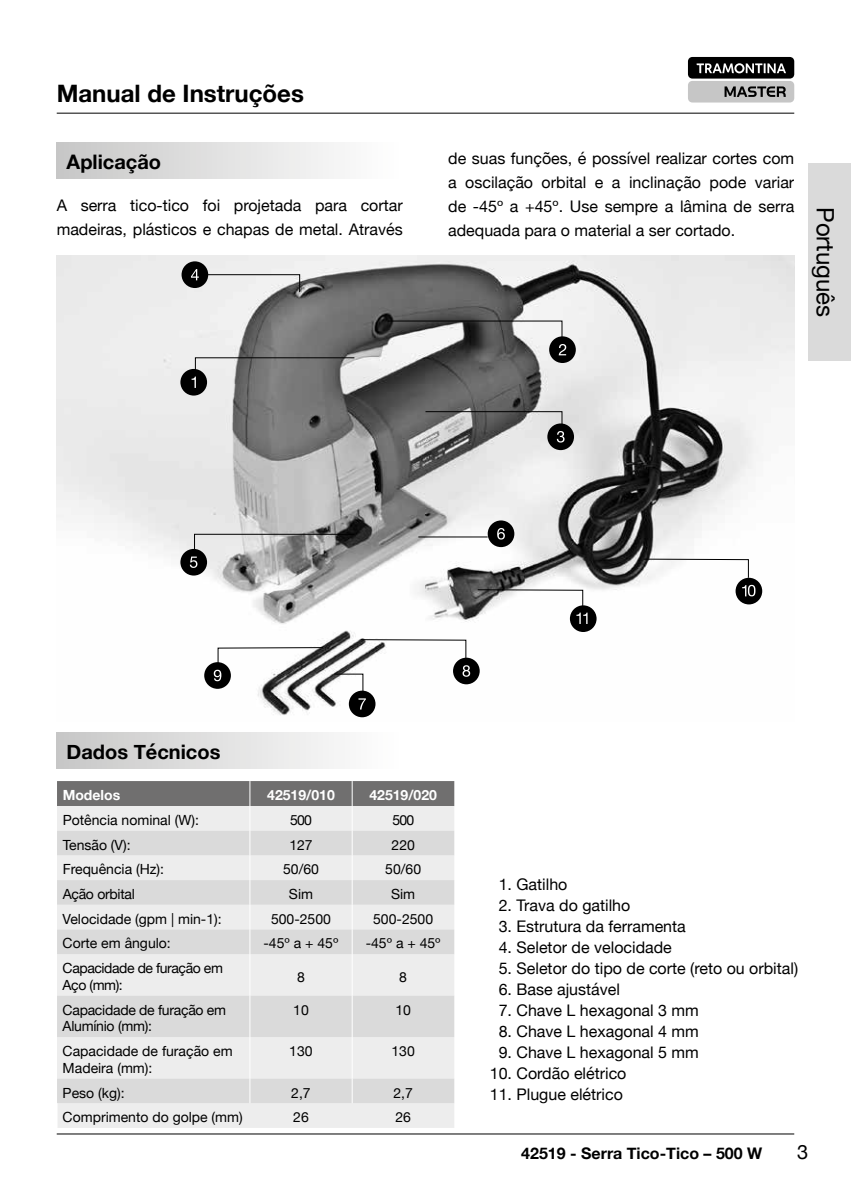
<style>
.page{position:relative;width:851px;height:1191px;background:#fff}
.page>*{position:absolute;margin:0;border:0;box-sizing:border-box;transform-origin:0 0}
.t1{font:700 24px "Helvetica Neue";color:#000}
.t2{font:24px "Helvetica Neue";color:#000}
.t3{font:700 20px "Helvetica Neue";color:#000}
.t4{font:20px "Helvetica Neue";color:#000}
.t5{font:16px/24px "Helvetica Neue";color:#000;text-align:justify}
.t6{font:700 16px "Helvetica Neue";color:#000}
.t7{font:14px/16.8px "Helvetica Neue";color:#000}
.t8{font:14px/16.8px "Helvetica Neue";letter-spacing:-.02em;color:#000}
.t9{font:14px/16.8px "Helvetica Neue";letter-spacing:-.03em;color:#000}
.t10{font:700 14px "Helvetica Neue";color:#fff}
</style>
<div class="page">
<hr style="left:57px;top:113px;width:737px;height:1px;background:#000">
<hr style="left:57px;top:1133px;width:737px;height:1px;background:#000">
<div style="left:808px;top:163px;width:42px;height:198px;background:#dadada"></div>
<div style="left:687px;top:81px;width:107px;height:21px;background:#c6c6c6;border-radius:5px"></div>
<div style="left:687px;top:57px;width:107px;height:22px;background:#000;border-radius:5px"></div>
<svg style="left:724px;top:86px;width:61px;height:11px"></svg>
<svg style="left:696px;top:63px;width:90px;height:10px"></svg>
<img style="left:56px;top:256px;width:738px;height:462px">
<div style="left:57px;top:143px;width:346px;height:36px;background:linear-gradient(to right,#c7c7c7,#fff)"></div>
<div style="left:57px;top:732px;width:346px;height:37px;background:linear-gradient(to right,#c7c7c7,#fff)"></div>
<div style="left:58px;top:1103px;width:396px;height:24px;background:#ededed"></div>
<svg style="left:57px;top:954px;width:397px;height:149px;background:#e4e4e4"></svg>
<hr style="left:249px;top:954px;width:1px;height:41px;background:#fff">
<hr style="left:352px;top:954px;width:1px;height:41px;background:#fff">
<hr style="left:249px;top:995px;width:1px;height:42px;background:#fff">
<hr style="left:352px;top:995px;width:1px;height:42px;background:#fff">
<hr style="left:249px;top:1037px;width:1px;height:41px;background:#fff">
<hr style="left:352px;top:1037px;width:1px;height:41px;background:#fff">
<svg style="left:249px;top:1078px;width:1px;height:25px"></svg>
<svg style="left:352px;top:1078px;width:1px;height:25px"></svg>
<svg style="left:57px;top:781px;width:397px;height:173px;background:#d3d3d3"></svg>
<div style="left:180px;top:369px;width:27px;height:26px;background:#000;border-radius:50%"></div>
<div style="left:180px;top:549px;width:27px;height:26px;background:#000;border-radius:50%"></div>
<div style="left:547px;top:423px;width:27px;height:27px;background:#000;border-radius:50%"></div>
<div style="left:349px;top:690px;width:26px;height:27px;background:#000;border-radius:50%"></div>
<div style="left:549px;top:336px;width:26px;height:27px;background:#000;border-radius:50%"></div>
<div style="left:181px;top:261px;width:27px;height:27px;background:#000;border-radius:50%"></div>
<div style="left:453px;top:657px;width:26px;height:27px;background:#000;border-radius:50%"></div>
<svg style="left:462px;top:665px;width:8px;height:12px"></svg>
<div style="left:204px;top:662px;width:27px;height:27px;background:#000;border-radius:50%"></div>
<svg style="left:191px;top:357px;width:164px;height:31px;background:#8c8c8c"></svg>
<hr style="left:418px;top:536px;width:69px;height:1px;background:#000">
<svg style="left:424px;top:411px;width:140px;height:31px;background:#929292"></svg>
<svg style="left:333px;top:673px;width:33px;height:36px"></svg>
<svg style="left:360px;top:638px;width:107px;height:21px"></svg>
<svg style="left:642px;top:558px;width:107px;height:21px"></svg>
<svg style="left:214px;top:646px;width:110px;height:35px"></svg>
<svg style="left:190px;top:533px;width:165px;height:35px;background:#9d9d9d"></svg>
<svg style="left:386px;top:320px;width:180px;height:35px"></svg>
<svg style="left:191px;top:269px;width:109px;height:24px"></svg>
<div style="left:487px;top:520px;width:27px;height:27px;background:#000;border-radius:50%"></div>
<svg style="left:497px;top:528px;width:8px;height:11px"></svg>
<div style="left:570px;top:605px;width:26px;height:27px;background:#000;border-radius:50%"></div>
<svg style="left:476px;top:589px;width:111px;height:35px"></svg>
<div style="left:735px;top:578px;width:27px;height:26px;background:#000;border-radius:50%"></div>
<svg style="left:742px;top:585px;width:13px;height:11px"></svg>
<h1 class="t1" style="left:57px;top:75px;width:249px">Manual de Instruções</h1>
<p class="t3" style="left:67px;top:146px;width:96px">Aplicação</p>
<p class="t5" style="left:57px;top:194px;width:347px">A serra tico-tico foi projetada para cortar</p>
<p class="t5" style="left:57px;top:218px;width:347px">madeiras, plásticos e chapas de metal. Através</p>
<p class="t5" style="left:448px;top:148px;width:347px">de suas funções, é possível realizar cortes com a oscilação orbital e a inclinação pode variar de -45º a +45º. Use sempre a lâmina de serra adequada para o material a ser cortado.</p>
<h1 class="t2" style="left:842px;top:207px;width:112px;rotate:90deg">Português</h1>
<p class="t3" style="left:67px;top:736px;width:155px">Dados Técnicos</p>
<p class="t10" style="left:63px;top:784px;width:59px">Modelos</p>
<p class="t10" style="left:267px;top:784px;width:69px">42519/010</p>
<p class="t10" style="left:369px;top:784px;width:69px">42519/020</p>
<p class="t7" style="left:63px;top:812px;width:138px">Potência nominal (W):</p>
<p class="t7" style="left:290px;top:812px;width:23px">500</p>
<p class="t7" style="left:392px;top:813px;width:23px">500</p>
<p class="t7" style="left:63px;top:837px;width:69px">Tensão (V):</p>
<p class="t7" style="left:289px;top:837px;width:25px">127</p>
<p class="t7" style="left:391px;top:837px;width:25px">220</p>
<p class="t7" style="left:63px;top:862px;width:103px">Frequência (Hz):</p>
<p class="t7" style="left:283px;top:862px;width:37px">50/60</p>
<p class="t7" style="left:385px;top:862px;width:37px">50/60</p>
<p class="t8" style="left:63px;top:886px;width:74px">Ação orbital</p>
<p class="t7" style="left:289px;top:886px;width:26px">Sim</p>
<p class="t7" style="left:391px;top:886px;width:26px">Sim</p>
<p class="t7" style="left:63px;top:911px;width:160px">Velocidade (gpm | min-1):</p>
<p class="t7" style="left:271px;top:911px;width:61px">500-2500</p>
<p class="t7" style="left:373px;top:911px;width:61px">500-2500</p>
<p class="t7" style="left:63px;top:936px;width:110px">Corte em ângulo:</p>
<p class="t7" style="left:263px;top:936px;width:76px">-45º a + 45º</p>
<p class="t7" style="left:365px;top:936px;width:76px">-45º a + 45º</p>
<p class="t9" style="left:63px;top:960px;width:162px">Capacidade de furação em<br>Aço (mm):</p>
<p class="t7" style="left:297px;top:969px;width:9px">8</p>
<p class="t7" style="left:399px;top:969px;width:9px">8</p>
<p class="t8" style="left:63px;top:1002px;width:165px">Capacidade de furação em<br>Alumínio (mm):</p>
<p class="t7" style="left:293px;top:1002px;width:17px">10</p>
<p class="t7" style="left:395px;top:1002px;width:17px">10</p>
<p class="t7" style="left:63px;top:1043px;width:171px">Capacidade de furação em<br>Madeira (mm):</p>
<p class="t7" style="left:289px;top:1043px;width:25px">130</p>
<p class="t7" style="left:391px;top:1043px;width:25px">130</p>
<p class="t7" style="left:63px;top:1085px;width:63px">Peso (kg):</p>
<p class="t7" style="left:291px;top:1085px;width:21px">2,7</p>
<p class="t7" style="left:393px;top:1085px;width:21px">2,7</p>
<p class="t7" style="left:63px;top:1109px;width:181px">Comprimento do golpe (mm)</p>
<p class="t7" style="left:293px;top:1109px;width:17px">26</p>
<p class="t7" style="left:395px;top:1109px;width:17px">26</p>
<p class="t5" style="left:498px;top:873px;width:70px">1. Gatilho</p>
<p class="t5" style="left:498px;top:894px;width:133px">2. Trava do gatilho</p>
<p class="t5" style="left:498px;top:915px;width:189px">3. Estrutura da ferramenta</p>
<p class="t5" style="left:498px;top:936px;width:175px">4. Seletor de velocidade</p>
<p class="t5" style="left:498px;top:957px;width:301px">5. Seletor do tipo de corte (reto ou orbital)</p>
<p class="t5" style="left:498px;top:978px;width:123px">6. Base ajustável</p>
<p class="t5" style="left:498px;top:999px;width:202px">7. Chave L hexagonal 3 mm</p>
<p class="t5" style="left:498px;top:1020px;width:202px">8. Chave L hexagonal 4 mm</p>
<p class="t5" style="left:498px;top:1041px;width:202px">9. Chave L hexagonal 5 mm</p>
<p class="t5" style="left:489px;top:1062px;width:138px">10. Cordão elétrico</p>
<p class="t5" style="left:489px;top:1083px;width:135px">11. Plugue elétrico</p>
<p class="t6" style="left:521px;top:1140px;width:242px">42519 - Serra Tico-Tico – 500 W</p>
<p class="t4" style="left:797px;top:1137px;width:13px">3</p>
</div>
